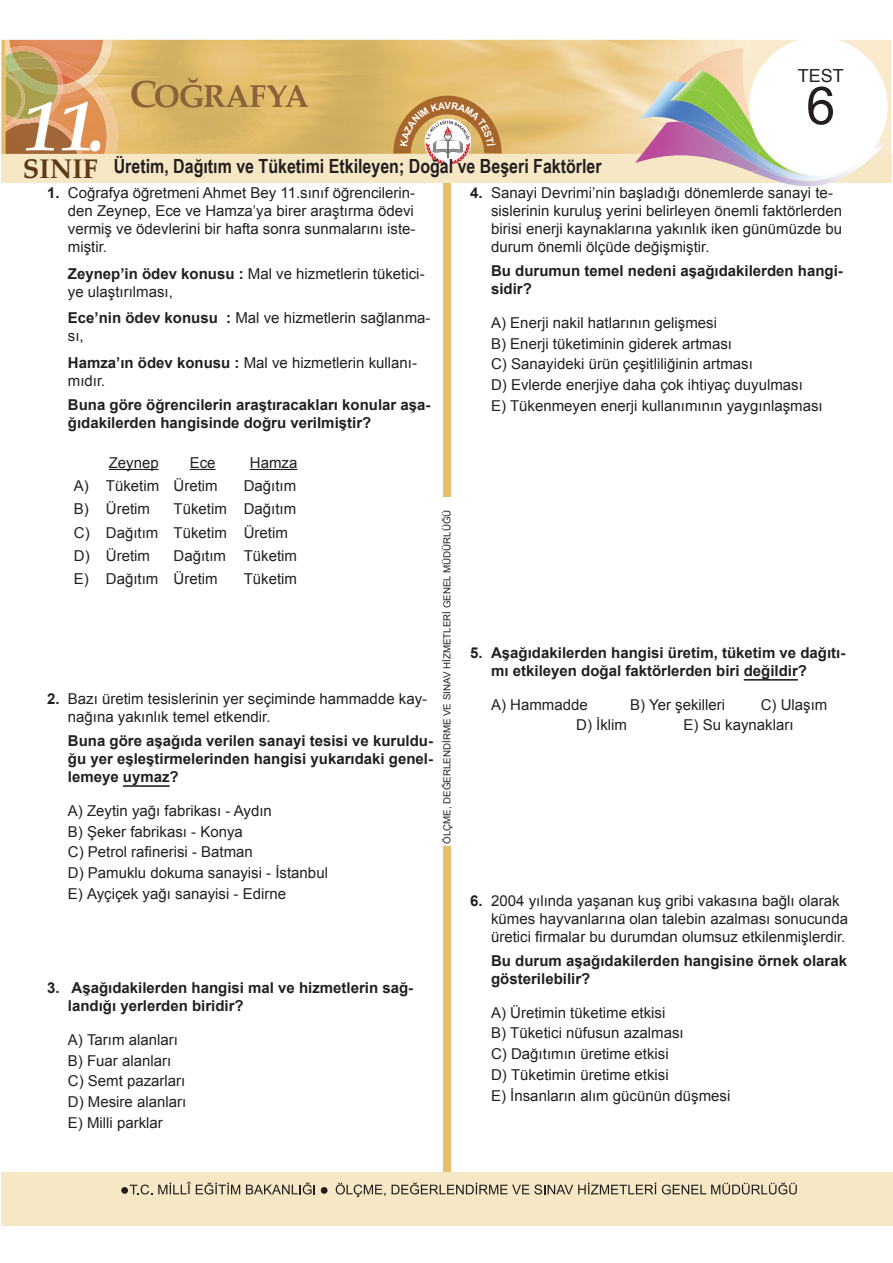
<style>
.page{position:relative;width:893px;height:1263px;background:#fff}
.page>*{position:absolute;margin:0;border:0;box-sizing:border-box;transform-origin:0 0}
.t1{font:italic 700 72px "Palatino";color:#fff}
.t2{font:52.5px "Arial";color:#231f20}
.t3{font:700 37.5px "Palatino Linotype";color:#8c6238}
.t4{font:700 27px "Palatino";color:#5f3815}
.t5{font:700 19.5px "Arial Narrow";color:#231f20}
.t6{font:18px "Arial";color:#231f20}
.ACIKLAMA_2{font:15px/18px "Arial";color:#231f20}
.SORU_CÜMLESİ{font:700 15px/18px "Arial";color:#231f20}
.CEVAP_SERBEST{font:15px "Arial";color:#231f20}
.t7{font:13.5px "Arial";color:#231f20}
.t8{font:9.75px "Arial";color:#231f20}
.s1{font-weight:700}
</style>
<div class="page">
<div style="left:443px;top:846px;width:8px;height:349px;background:#e4be69"></div>
<div style="left:443px;top:148px;width:8px;height:348px;background:#e4be69"></div>
<img style="left:1px;top:40px;width:890px;height:114px">
<div style="left:1px;top:1172px;width:891px;height:54px;background:#f6e7c5"></div>
<svg style="left:130px;top:1184px;width:22px;height:10px"></svg>
<svg style="left:158px;top:1182px;width:29px;height:12px"></svg>
<svg style="left:196px;top:1182px;width:44px;height:12px"></svg>
<svg style="left:246px;top:1182px;width:69px;height:12px"></svg>
<svg style="left:336px;top:1183px;width:50px;height:14px"></svg>
<svg style="left:392px;top:1182px;width:264px;height:12px"></svg>
<svg style="left:662px;top:1182px;width:135px;height:12px"></svg>
<div style="left:121px;top:1187px;width:7px;height:7px;background:#231f20;border-radius:50%"></div>
<div style="left:321px;top:1187px;width:7px;height:7px;background:#231f20;border-radius:50%"></div>
<img style="left:62px;top:94px;width:22px;height:60px">
<img style="left:84px;top:81px;width:33px;height:73px">
<img style="left:5px;top:40px;width:107px;height:41px">
<img style="left:63px;top:81px;width:21px;height:13px">
<img style="left:76px;top:75px;width:16px;height:12px">
<img style="left:5px;top:119px;width:77px;height:35px">
<img style="left:21px;top:58px;width:34px;height:11px">
<img style="left:15px;top:69px;width:42px;height:25px">
<img style="left:15px;top:60px;width:6px;height:11px">
<img style="left:25px;top:94px;width:37px;height:27px">
<img style="left:10px;top:46px;width:43px;height:14px">
<img style="left:55px;top:71px;width:8px;height:14px">
<img style="left:45px;top:59px;width:16px;height:14px">
<svg style="left:5px;top:49px;width:10px;height:24px"></svg>
<svg style="left:57px;top:85px;width:6px;height:9px"></svg>
<img style="left:35px;top:118px;width:8px;height:6px">
<img style="left:5px;top:73px;width:20px;height:45px">
<svg style="left:5px;top:118px;width:30px;height:9px"></svg>
<svg style="left:155px;top:78px;width:153px;height:30px;background:#c7a05b"></svg>
<div style="left:1px;top:154px;width:891px;height:28px;background:#f6e7c5"></div>
<img style="left:677px;top:48px;width:86px;height:33px">
<img style="left:751px;top:148px;width:131px;height:38px">
<img style="left:635px;top:148px;width:123px;height:25px">
<img style="left:638px;top:81px;width:242px;height:67px">
<img style="left:667px;top:82px;width:20px;height:14px">
<img style="left:758px;top:148px;width:121px;height:33px">
<img style="left:728px;top:148px;width:30px;height:18px">
<img style="left:716px;top:73px;width:41px;height:21px">
<img style="left:758px;top:154px;width:76px;height:21px">
<img style="left:670px;top:94px;width:80px;height:54px">
<img style="left:857px;top:149px;width:17px;height:16px">
<svg style="left:705px;top:94px;width:10px;height:8px"></svg>
<svg style="left:750px;top:148px;width:17px;height:6px"></svg>
<img style="left:715px;top:102px;width:47px;height:46px">
<img style="left:687px;top:70px;width:29px;height:24px">
<img style="left:670px;top:89px;width:35px;height:17px">
<img style="left:681px;top:84px;width:24px;height:10px">
<div style="left:749px;top:37px;width:139px;height:139px;background:#fff;border-radius:50%"></div>
<img style="left:428px;top:154px;width:40px;height:10px">
<hr style="left:123px;top:785px;width:47px;height:2px;background:#231f20">
<hr style="left:109px;top:469px;width:50px;height:1px;background:#231f20">
<svg style="left:190px;top:469px;width:26px;height:1px"></svg>
<hr style="left:250px;top:469px;width:47px;height:1px;background:#231f20">
<hr style="left:744px;top:679px;width:54px;height:2px;background:#231f20">
<svg style="left:393px;top:96px;width:109px;height:58px;background:#c89d68"></svg>
<p class="t6" style="left:798px;top:64px;width:48px">TEST</p>
<h2 class="t2" style="left:806px;top:71px;width:31px">6</h2>
<h3 class="t3" style="left:130px;top:68px;width:29px">C</h3>
<h1 class="t1" style="left:23px;top:66px;width:84px">11.</h1>
<h3 class="t4" style="left:23px;top:145px;width:77px">SINIF</h3>
<h3 class="t5" style="left:114px;top:152px;width:489px">Üretim, Dağıtım ve Tüketimi Etkileyen; Doğal ve Beşeri Faktörler</h3>
<p class="ACIKLAMA_2" style="left:68px;top:184px;width:349px;text-align:justify;text-indent:-21px"><span class="s1">1.</span> Coğrafya öğretmeni Ahmet Bey 11.sınıf öğrencilerin&shy;den Zeynep, Ece ve Hamza’ya birer araştırma ödevi vermiş ve ödevlerini bir hafta sonra sunmalarını iste&shy;miştir.</p>
<p class="ACIKLAMA_2" style="left:68px;top:264px;width:358px"><span class="s1">Zeynep’in ödev konusu :</span> Mal ve hizmetlerin tüketici&shy;ye ulaştırılması,</p>
<p class="ACIKLAMA_2" style="left:68px;top:309px;width:364px"><span class="s1">Ece’nin ödev konusu :</span> Mal ve hizmetlerin sağlanma&shy;sı,</p>
<p class="ACIKLAMA_2" style="left:68px;top:353px;width:351px"><span class="s1">Hamza’ın ödev konusu :</span> Mal ve hizmetlerin kullanı&shy;mıdır.</p>
<p class="SORU_CÜMLESİ" style="left:68px;top:396px;width:364px">Buna göre öğrencilerin araştıracakları konular aşa&shy;ğıdakilerden hangisinde doğru verilmiştir?</p>
<p class="ACIKLAMA_2" style="left:109px;top:454px;width:52px">Zeynep</p>
<p class="ACIKLAMA_2" style="left:190px;top:454px;width:27px">Ece</p>
<p class="ACIKLAMA_2" style="left:250px;top:454px;width:49px">Hamza</p>
<p class="ACIKLAMA_2" style="left:74px;top:477px;width:17px">A)</p>
<p class="ACIKLAMA_2" style="left:106px;top:477px;width:55px">Tüketim</p>
<p class="ACIKLAMA_2" style="left:174px;top:477px;width:46px">Üretim</p>
<p class="ACIKLAMA_2" style="left:244px;top:477px;width:54px">Dağıtım</p>
<p class="ACIKLAMA_2" style="left:74px;top:500px;width:17px">B)</p>
<p class="ACIKLAMA_2" style="left:106px;top:500px;width:46px">Üretim</p>
<p class="ACIKLAMA_2" style="left:174px;top:500px;width:55px">Tüketim</p>
<p class="ACIKLAMA_2" style="left:244px;top:500px;width:54px">Dağıtım</p>
<p class="ACIKLAMA_2" style="left:74px;top:524px;width:17px">C)</p>
<p class="ACIKLAMA_2" style="left:106px;top:524px;width:54px">Dağıtım</p>
<p class="ACIKLAMA_2" style="left:174px;top:524px;width:55px">Tüketim</p>
<p class="ACIKLAMA_2" style="left:244px;top:524px;width:46px">Üretim</p>
<p class="ACIKLAMA_2" style="left:74px;top:547px;width:17px">D)</p>
<p class="ACIKLAMA_2" style="left:106px;top:547px;width:46px">Üretim</p>
<p class="ACIKLAMA_2" style="left:174px;top:547px;width:54px">Dağıtım</p>
<p class="ACIKLAMA_2" style="left:244px;top:547px;width:55px">Tüketim</p>
<p class="ACIKLAMA_2" style="left:74px;top:570px;width:17px">E)</p>
<p class="ACIKLAMA_2" style="left:106px;top:570px;width:54px">Dağıtım</p>
<p class="ACIKLAMA_2" style="left:174px;top:570px;width:46px">Üretim</p>
<p class="ACIKLAMA_2" style="left:244px;top:570px;width:55px">Tüketim</p>
<p class="ACIKLAMA_2" style="left:491px;top:184px;width:352px;text-indent:-21px"><span class="s1">4.</span> Sanayi Devrimi’nin başladığı dönemlerde sanayi te&shy;sislerinin kuruluş yerini belirleyen önemli faktörlerden birisi enerji kaynaklarına yakınlık iken günümüzde bu durum önemli ölçüde değişmiştir.</p>
<p class="SORU_CÜMLESİ" style="left:491px;top:263px;width:353px">Bu durumun temel nedeni aşağıdakilerden hangi&shy;sidir?</p>
<p class="CEVAP_SERBEST" style="left:491px;top:313px;width:227px">A) Enerji nakil hatlarının gelişmesi</p>
<p class="CEVAP_SERBEST" style="left:491px;top:334px;width:242px">B) Enerji tüketiminin giderek artması</p>
<p class="CEVAP_SERBEST" style="left:491px;top:354px;width:263px">C) Sanayideki ürün çeşitliliğinin artması</p>
<p class="CEVAP_SERBEST" style="left:491px;top:375px;width:313px">D) Evlerde enerjiye daha çok ihtiyaç duyulması</p>
<p class="CEVAP_SERBEST" style="left:491px;top:396px;width:333px">E) Tükenmeyen enerji kullanımının yaygınlaşması</p>
<p class="t8" style="left:441px;top:844px;width:336px;rotate:-90deg">ÖLÇME, DEĞERLENDİRME VE SINAV HİZMETLERİ GENEL MÜDÜRLÜĞÜ</p>
<p class="SORU_CÜMLESİ" style="left:491px;top:644px;width:356px;text-indent:-21px">5. Aşağıdakilerden hangisi üretim, tüketim ve dağıtı&shy;mı etkileyen doğal faktörlerden biri değildir?</p>
<p class="CEVAP_SERBEST" style="left:491px;top:694px;width:98px">A) Hammadde</p>
<p class="CEVAP_SERBEST" style="left:630px;top:694px;width:97px">B) Yer şekilleri</p>
<p class="CEVAP_SERBEST" style="left:761px;top:694px;width:68px">C) Ulaşım</p>
<p class="CEVAP_SERBEST" style="left:576px;top:715px;width:52px">D) İklim</p>
<p class="CEVAP_SERBEST" style="left:684px;top:715px;width:112px">E) Su kaynakları</p>
<p class="ACIKLAMA_2" style="left:68px;top:690px;width:361px;text-indent:-21px"><span class="s1">2.</span> Bazı üretim tesislerinin yer seçiminde hammadde kay&shy;nağına yakınlık temel etkendir.</p>
<p class="SORU_CÜMLESİ" style="left:68px;top:732px;width:367px;text-align:justify">Buna göre aşağıda verilen sanayi tesisi ve kuruldu&shy;ğu yer eşleştirmelerinden hangisi yukarıdaki genel&shy;lemeye uymaz?</p>
<p class="ACIKLAMA_2" style="left:68px;top:802px;width:205px">A) Zeytin yağı fabrikası - Aydın</p>
<p class="ACIKLAMA_2" style="left:68px;top:822px;width:177px">B) Şeker fabrikası - Konya</p>
<p class="ACIKLAMA_2" style="left:68px;top:843px;width:187px">C) Petrol rafinerisi - Batman</p>
<p class="ACIKLAMA_2" style="left:68px;top:864px;width:262px">D) Pamuklu dokuma sanayisi - İstanbul</p>
<p class="ACIKLAMA_2" style="left:68px;top:885px;width:220px">E) Ayçiçek yağı sanayisi - Edirne</p>
<p class="ACIKLAMA_2" style="left:491px;top:891px;width:358px;text-indent:-21px"><span class="s1">6.</span> 2004 yılında yaşanan kuş gribi vakasına bağlı olarak kümes hayvanlarına olan talebin azalması sonucunda üretici firmalar bu durumdan olumsuz etkilenmişlerdir.</p>
<p class="SORU_CÜMLESİ" style="left:491px;top:952px;width:357px">Bu durum aşağıdakilerden hangisine örnek olarak gösterilebilir?</p>
<p class="ACIKLAMA_2" style="left:491px;top:1003px;width:176px">A) Üretimin tüketime etkisi</p>
<p class="ACIKLAMA_2" style="left:491px;top:1024px;width:194px">B) Tüketici nüfusun azalması</p>
<p class="ACIKLAMA_2" style="left:491px;top:1045px;width:179px">C) Dağıtımın üretime etkisi</p>
<p class="ACIKLAMA_2" style="left:491px;top:1066px;width:179px">D) Tüketimin üretime etkisi</p>
<p class="ACIKLAMA_2" style="left:491px;top:1086px;width:241px">E) İnsanların alım gücünün düşmesi</p>
<p class="SORU_CÜMLESİ" style="left:68px;top:979px;width:347px;text-indent:-21px">3. Aşağıdakilerden hangisi mal ve hizmetlerin sağ&shy;landığı yerlerden biridir?</p>
<p class="ACIKLAMA_2" style="left:68px;top:1031px;width:112px">A) Tarım alanları</p>
<p class="ACIKLAMA_2" style="left:68px;top:1051px;width:105px">B) Fuar alanları</p>
<p class="ACIKLAMA_2" style="left:68px;top:1072px;width:119px">C) Semt pazarları</p>
<p class="ACIKLAMA_2" style="left:68px;top:1093px;width:120px">D) Mesire alanları</p>
<p class="ACIKLAMA_2" style="left:68px;top:1114px;width:96px">E) Milli parklar</p>
<p class="t7" style="left:187px;top:1181px;width:5px">Î</p>
</div>
